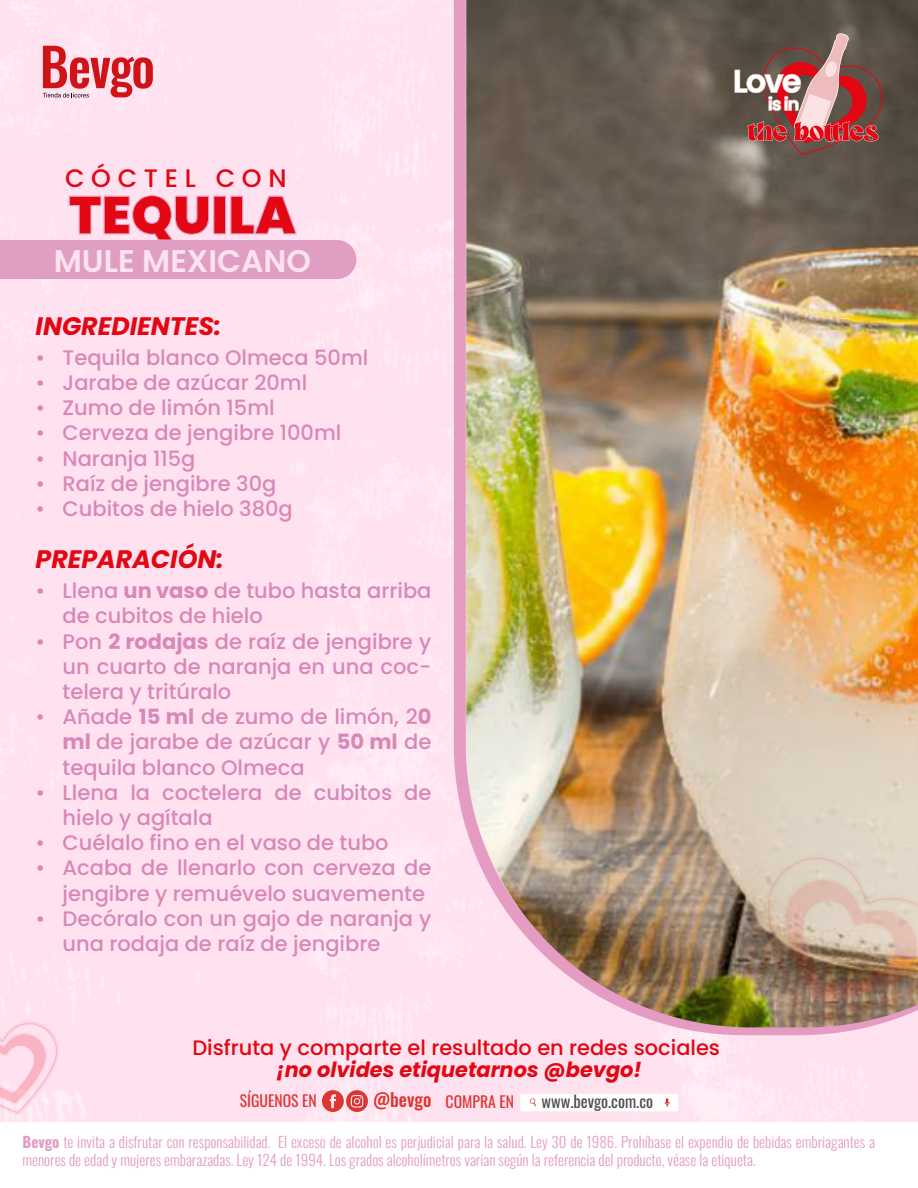
<style>
.page{position:relative;width:918px;height:1188px;background:#fff}
.page>*{position:absolute;margin:0;border:0;box-sizing:border-box;transform-origin:0 0}
.t1{font:900 53.1px "Poppins";color:#e30613}
.t2{font:600 31.35px "Poppins";color:#fde3f0}
.t3{font:italic 700 25.2px "Poppins";color:#e30613}
.t4{font:500 25.2px "Poppins";letter-spacing:.265em;color:#e30613}
.t5{font:500 21px/25.2px "Poppins";color:#d888b8}
.t6{font:500 20.85px "Poppins";color:#e30613}
.t7{font:italic 700 20.85px "Poppins";color:#e30613}
.t8{font:16.5px "Oswald";color:#4f4c4c}
.t9{font:15.75px "Oswald";color:#db3632}
.t10{font:300 15px/18px "Oswald";color:#e59cc3}
.s1{font-weight:700}
.s2{font-weight:500;font-size:18.3px}
</style>
<div class="page">
<div style="left:0;top:0;width:918px;height:1122px;background:#ffe1f0"></div>
<svg style="left:322px;top:1090px;width:46px;height:22px"></svg>
<div style="left:520px;top:1094px;width:158px;height:17px;background:#fff"></div>
<svg style="left:530px;top:1098px;width:6px;height:8px"></svg>
<svg style="left:665px;top:1099px;width:5px;height:8px"></svg>
<svg style="left:448px;top:0;width:470px;height:1041px;background:#f3c4dd"></svg>
<img style="left:466px;top:0;width:452px;height:1027px">
<img style="left:760px;top:850px;width:158px;height:175px">
<svg style="left:767px;top:856px;width:151px;height:163px;background:#bba390"></svg>
<img style="left:0;top:1019px;width:61px;height:98px">
<svg style="left:0;top:1022px;width:58px;height:92px;background:#fdd5e3"></svg>
<svg style="left:0;top:194px;width:356px;height:85px;background:#efc0d9"></svg>
<svg style="left:43px;top:46px;width:110px;height:51px;background:#e7858e"></svg>
<svg style="left:735px;top:33px;width:148px;height:123px;background:#93635e"></svg>
<p class="t4" style="left:65px;top:163px;width:223px">CÓCTEL CON</p>
<h1 class="t1" style="left:69px;top:184px;width:229px">TEQUILA</h1>
<h2 class="t2" style="left:54px;top:243px;width:259px">MULE MEXICANO</h2>
<p class="t3" style="left:36px;top:311px;width:187px">INGREDIENTES:</p>
<p class="t5" style="left:36px;top:345px;width:334px">• Tequila blanco Olmeca 50ml</p>
<p class="t5" style="left:36px;top:370px;width:273px">• Jarabe de azúcar 20ml</p>
<p class="t5" style="left:36px;top:395px;width:241px">• Zumo de limón 15ml</p>
<p class="t5" style="left:36px;top:421px;width:307px">• Cerveza de jengibre 100ml</p>
<p class="t5" style="left:36px;top:446px;width:161px">• Naranja 115g</p>
<p class="t5" style="left:36px;top:471px;width:242px">• Raíz de jengibre 30g</p>
<p class="t5" style="left:36px;top:496px;width:259px">• Cubitos de hielo 380g</p>
<p class="t3" style="left:36px;top:544px;width:190px">PREPARACIÓN:</p>
<p class="t5" style="left:63px;top:578px;width:370px;text-indent:-27px">• Llena <span class="s1">un vaso</span> de tubo hasta arriba de cubitos de hielo</p>
<p class="t5" style="left:63px;top:629px;width:370px;text-align:justify;text-indent:-27px">• Pon <span class="s1">2 rodajas</span> de raíz de jengibre y un cuarto de naranja en una coc&shy;telera y tritúralo</p>
<p class="t5" style="left:63px;top:704px;width:370px;text-align:justify;text-indent:-27px">• Añade <span class="s1">15 ml</span> de zumo de limón, 2<span class="s1">0 ml</span> de jarabe de azúcar y <span class="s1">50 ml</span> de tequila blanco Olmeca</p>
<p class="t5" style="left:63px;top:780px;width:370px;text-indent:-27px">• Llena la coctelera de cubitos de hielo y agítala</p>
<p class="t5" style="left:36px;top:830px;width:355px">• Cuélalo fino en el vaso de tubo</p>
<p class="t5" style="left:63px;top:856px;width:370px;text-indent:-27px">• Acaba de llenarlo con cerveza de jengibre y remuévelo suavemente</p>
<p class="t5" style="left:63px;top:906px;width:370px;text-indent:-27px">• Decóralo con un gajo de naranja y una rodaja de raíz de jengibre</p>
<p class="t6" style="left:193px;top:1035px;width:529px">Disfruta y comparte el resultado en redes sociales</p>
<p class="t7" style="left:276px;top:1058px;width:367px">¡no olvides etiquetarnos @bevgo!</p>
<p class="t9" style="left:240px;top:1087px;width:79px">SÍGUENOS EN</p>
<p class="t9" style="left:373px;top:1088px;width:142px"><span class="s2">@bevgo</span> COMPRA EN</p>
<p class="t8" style="left:541px;top:1086px;width:113px">www.bevgo.com.co</p>
<p class="t10" style="left:23px;top:1131px;width:854px"><span class="s1">Bevgo</span> te invita a disfrutar con responsabilidad. El exceso de alcohol es perjudicial para la salud. Ley 30 de 1986. Prohíbase el expendio de bebidas embriagantes a menores de edad y mujeres embarazadas. Ley 124 de 1994. Los grados alcoholímetros varian según la referencia del producto, véase la etiqueta.</p>
</div>
